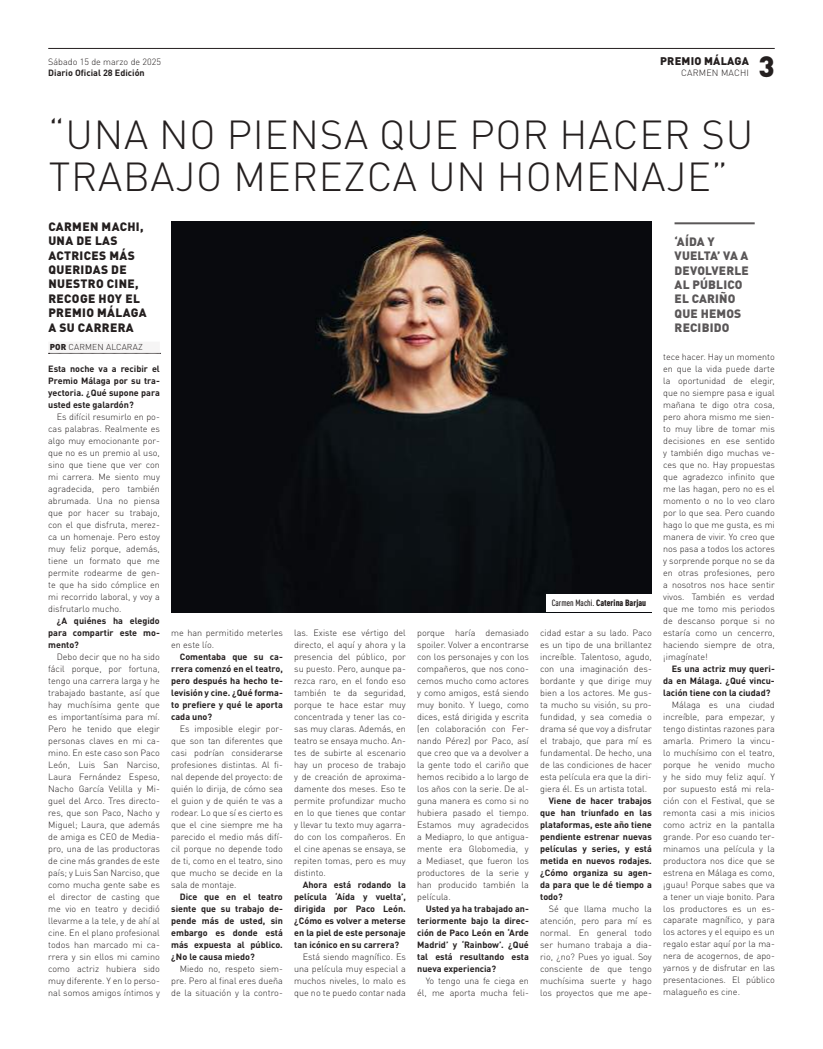
<style>
.page{position:relative;width:823px;height:1049px;background:#fff}
.page>*{position:absolute;margin:0;border:0;box-sizing:border-box;transform-origin:0 0}
.t1{font:300 40px/42px "DIN Pro";letter-spacing:.02em;color:#241f1f}
.t2{font:900 29px "DIN Pro";color:#241f1f}
.t3{font:900 12px/14.4px "DIN Pro";letter-spacing:.03em;color:#241f1f}
.t4{font:900 12px/14.4px "DIN Pro";letter-spacing:.015em;color:#5a5758}
.t5{font:900 11px "DIN Pro";letter-spacing:.02em;color:#241f1f}
.t6{font:300 9px/12px "DIN Pro";color:#241f1f;text-align:justify}
.t7{font:700 9px/12px "DIN Pro";color:#241f1f;text-align:justify}
.t8{font:900 condensed 9px "DIN Pro";color:#241f1f}
.t9{font:300 9px "DIN Pro";letter-spacing:.02em;color:#241f1f}
.t10{font:300 8.5px "DIN Pro";letter-spacing:.02em;color:#241f1f}
.s1{font-weight:900}
.s2{font-weight:500}
</style>
<div class="page">
<hr style="left:48px;top:48px;width:726px;height:1px;background:#241f1f">
<img style="left:171px;top:221px;width:480px;height:391px">
<div style="left:545px;top:594px;width:106px;height:18px;background:#fff"></div>
<hr style="left:674px;top:222px;width:80px;height:2px;background:#5a5758">
<div style="left:48px;top:342px;width:112px;height:11px;background:#f6f5f5"></div>
<svg style="left:48px;top:353px;width:112px;height:1px"></svg>
<p class="t6" style="left:48px;top:55px;width:114px">Sábado 15 de marzo de 2025</p>
<p class="t5" style="left:659px;top:51px;width:90px">PREMIO MÁLAGA</p>
<p class="t7" style="left:48px;top:65px;width:98px">Diario Oficial 28 Edición</p>
<p class="t9" style="left:680px;top:65px;width:69px">CARMEN MACHI</p>
<h2 class="t2" style="left:758px;top:41px;width:18px">3</h2>
<h1 class="t1" style="left:48px;top:110px;width:706px">“UNA NO PIENSA QUE POR HACER SU<br>TRABAJO MEREZCA UN HOMENAJE”</h1>
<h3 class="t3" style="left:48px;top:218px;width:100px">CARMEN MACHI,<br>UNA DE LAS<br>ACTRICES MÁS<br>QUERIDAS DE<br>NUESTRO CINE,<br>RECOGE HOY EL<br>PREMIO MÁLAGA<br>A SU CARRERA</h3>
<p class="t10" style="left:50px;top:341px;width:94px"><span class="s1">POR</span> CARMEN ALCARAZ</p>
<h3 class="t4" style="left:674px;top:233px;width:76px">‘AÍDA Y<br>VUELTA’ VA A<br>DEVOLVERLE<br>AL PÚBLICO<br>EL CARIÑO<br>QUE HEMOS<br>RECIBIDO</h3>
<p class="t7" style="left:48px;top:362px;width:113px">Esta noche va a recibir el Premio Málaga por su tra&shy;yectoria. ¿Qué supone para usted este galardón?</p>
<p class="t6" style="left:48px;top:410px;width:113px;text-indent:9px">Es difícil resumirlo en po&shy;cas palabras. Realmente es algo muy emocionante por&shy;que no es un premio al uso, sino que tiene que ver con mi carrera. Me siento muy agradecida, pero también abrumada. Una no piensa que por hacer su trabajo, con el que disfruta, merez&shy;ca un homenaje. Pero estoy muy feliz porque, además, tiene un formato que me permite rodearme de gen&shy;te que ha sido cómplice en mi recorrido laboral, y voy a disfrutarlo mucho.</p>
<p class="t7" style="left:48px;top:614px;width:113px;text-indent:9px">¿A quiénes ha elegido para compartir este mo&shy;mento?</p>
<p class="t6" style="left:48px;top:650px;width:113px;text-indent:9px">Debo decir que no ha sido fácil porque, por fortuna, tengo una carrera larga y he trabajado bastante, así que hay muchísima gente que es importantísima para mí.<br>Pero he tenido que elegir personas claves en mi ca&shy;mino. En este caso son Paco León, Luis San Narciso, Laura Fernández Espeso, Nacho García Velilla y Mi&shy;guel del Arco. Tres directo&shy;res, que son Paco, Nacho y Miguel; Laura, que además de amiga es CEO de Media&shy;pro, una de las productoras de cine más grandes de este país; y Luis San Narciso, que como mucha gente sabe es el director de casting que me vio en teatro y decidió llevarme a la tele, y de ahí al cine. En el plano profesional todos han marcado mi ca&shy;rrera y sin ellos mi camino como actriz hubiera sido muy diferente. Y en lo perso&shy;nal somos amigos íntimos y</p>
<p class="t6" style="left:171px;top:626px;width:113px">me han permitido meterles en este lío.</p>
<p class="t7" style="left:171px;top:650px;width:113px;text-indent:9px">Comentaba que su ca&shy;rrera comenzó en el teatro, pero después ha hecho te&shy;levisión y cine. ¿Qué forma&shy;to prefiere y qué le aporta cada uno?</p>
<p class="t6" style="left:171px;top:722px;width:113px;text-indent:9px">Es imposible elegir por&shy;que son tan diferentes que casi podrían considerarse profesiones distintas. Al fi&shy;nal depende del proyecto: de quién lo dirija, de cómo sea el guion y de quién te vas a rodear. Lo que sí es cierto es que el cine siempre me ha parecido el medio más difí&shy;cil porque no depende todo de ti, como en el teatro, sino que mucho se decide en la sala de montaje.</p>
<p class="t7" style="left:171px;top:889px;width:113px;text-indent:9px">Dice que en el teatro siente que su trabajo de&shy;pende más de usted, sin embargo es donde está más expuesta al público. ¿No le causa miedo?</p>
<p class="t6" style="left:171px;top:962px;width:113px;text-indent:9px">Miedo no, respeto siem&shy;pre. Pero al final eres dueña de la situación y la contro-</p>
<p class="t6" style="left:294px;top:626px;width:113px">las. Existe ese vértigo del directo, el aquí y ahora y la presencia del público, por su puesto. Pero, aunque pa&shy;rezca raro, en el fondo eso también te da seguridad, porque te hace estar muy concentrada y tener las co&shy;sas muy claras. Además, en teatro se ensaya mucho. An&shy;tes de subirte al escenario hay un proceso de trabajo y de creación de aproxima&shy;damente dos meses. Eso te permite profundizar mucho en lo que tienes que contar y llevar tu texto muy agarra&shy;do con los compañeros. En el cine apenas se ensaya, se repiten tomas, pero es muy distinto.</p>
<p class="t7" style="left:294px;top:877px;width:113px;text-indent:9px">Ahora está rodando la película ‘Aída y vuelta’, dirigida por Paco León. ¿Cómo es volver a meterse en la piel de este personaje tan icónico en su carrera?</p>
<p class="t6" style="left:294px;top:950px;width:113px;text-indent:9px">Está siendo magnífico. Es una película muy especial a muchos niveles, lo malo es que no te puedo contar nada</p>
<p class="t6" style="left:417px;top:626px;width:113px">porque haría demasiado spoiler. Volver a encontrarse con los personajes y con los compañeros, que nos cono&shy;cemos mucho como actores y como amigos, está siendo muy bonito. Y luego, como dices, está dirigida y escrita (en colaboración con Fer&shy;nando Pérez) por Paco, así que creo que va a devolver a la gente todo el cariño que hemos recibido a lo largo de los años con la serie. De al&shy;guna manera es como si no hubiera pasado el tiempo.<br>Estamos muy agradecidos a Mediapro, lo que antigua&shy;mente era Globomedia, y a Mediaset, que fueron los productores de la serie y han producido también la película.</p>
<p class="t7" style="left:417px;top:901px;width:113px;text-indent:9px">Usted ya ha trabajado an&shy;teriormente bajo la direc&shy;ción de Paco León en ‘Arde Madrid’ y ‘Rainbow’. ¿Qué tal está resultando esta nueva experiencia?</p>
<p class="t6" style="left:417px;top:974px;width:113px;text-align:right">Yo tengo una fe ciega en él, me aporta mucha feli-</p>
<p class="t8" style="left:551px;top:596px;width:96px"><span class="s2">Carmen Machi.</span> Caterina Barjau</p>
<p class="t6" style="left:540px;top:626px;width:113px">cidad estar a su lado. Paco es un tipo de una brillantez increíble. Talentoso, agudo, con una imaginación des&shy;bordante y que dirige muy bien a los actores. Me gus&shy;ta mucho su visión, su pro&shy;fundidad, y sea comedia o drama sé que voy a disfrutar el trabajo, que para mí es fundamental. De hecho, una de las condiciones de hacer esta película era que la diri&shy;giera él. Es un artista total.</p>
<p class="t7" style="left:540px;top:793px;width:113px;text-indent:9px">Viene de hacer trabajos que han triunfado en las plataformas, este año tiene pendiente estrenar nuevas películas y series, y está metida en nuevos rodajes. ¿Cómo organiza su agen&shy;da para que le dé tiempo a todo?</p>
<p class="t6" style="left:540px;top:901px;width:113px;text-indent:9px">Sé que llama mucho la atención, pero para mí es normal. En general todo ser humano trabaja a dia&shy;rio, ¿no? Pues yo igual. Soy consciente de que tengo muchísima suerte y hago los proyectos que me ape-</p>
<p class="t6" style="left:662px;top:349px;width:113px">tece hacer. Hay un momento en que la vida puede darte la oportunidad de elegir, que no siempre pasa e igual mañana te digo otra cosa, pero ahora mismo me sien&shy;to muy libre de tomar mis decisiones en ese sentido y también digo muchas ve&shy;ces que no. Hay propuestas que agradezco infinito que me las hagan, pero no es el momento o no lo veo claro por lo que sea. Pero cuando hago lo que me gusta, es mi manera de vivir. Yo creo que nos pasa a todos los actores y sorprende porque no se da en otras profesiones, pero a nosotros nos hace sentir vivos. También es verdad que me tomo mis periodos de descanso porque si no estaría como un cencerro, haciendo siempre de otra, ¡imagínate!</p>
<p class="t7" style="left:662px;top:661px;width:113px;text-indent:9px">Es una actriz muy queri&shy;da en Málaga. ¿Qué vincu&shy;lación tiene con la ciudad?</p>
<p class="t6" style="left:662px;top:697px;width:113px;text-indent:9px">Málaga es una ciudad increíble, para empezar, y tengo distintas razones para amarla. Primero la vincu&shy;lo muchísimo con el teatro, porque he venido mucho y he sido muy feliz aquí. Y por supuesto está mi rela&shy;ción con el Festival, que se remonta casi a mis inicios como actriz en la pantalla grande. Por eso cuando ter&shy;minamos una película y la productora nos dice que se estrena en Málaga es como, ¡guau! Porque sabes que va a tener un viaje bonito. Para los productores es un es&shy;caparate magnífico, y para los actores y el equipo es un regalo estar aquí por la ma&shy;nera de acogernos, de apo&shy;yarnos y de disfrutar en las presentaciones. El público malagueño es cine.</p>
</div>
